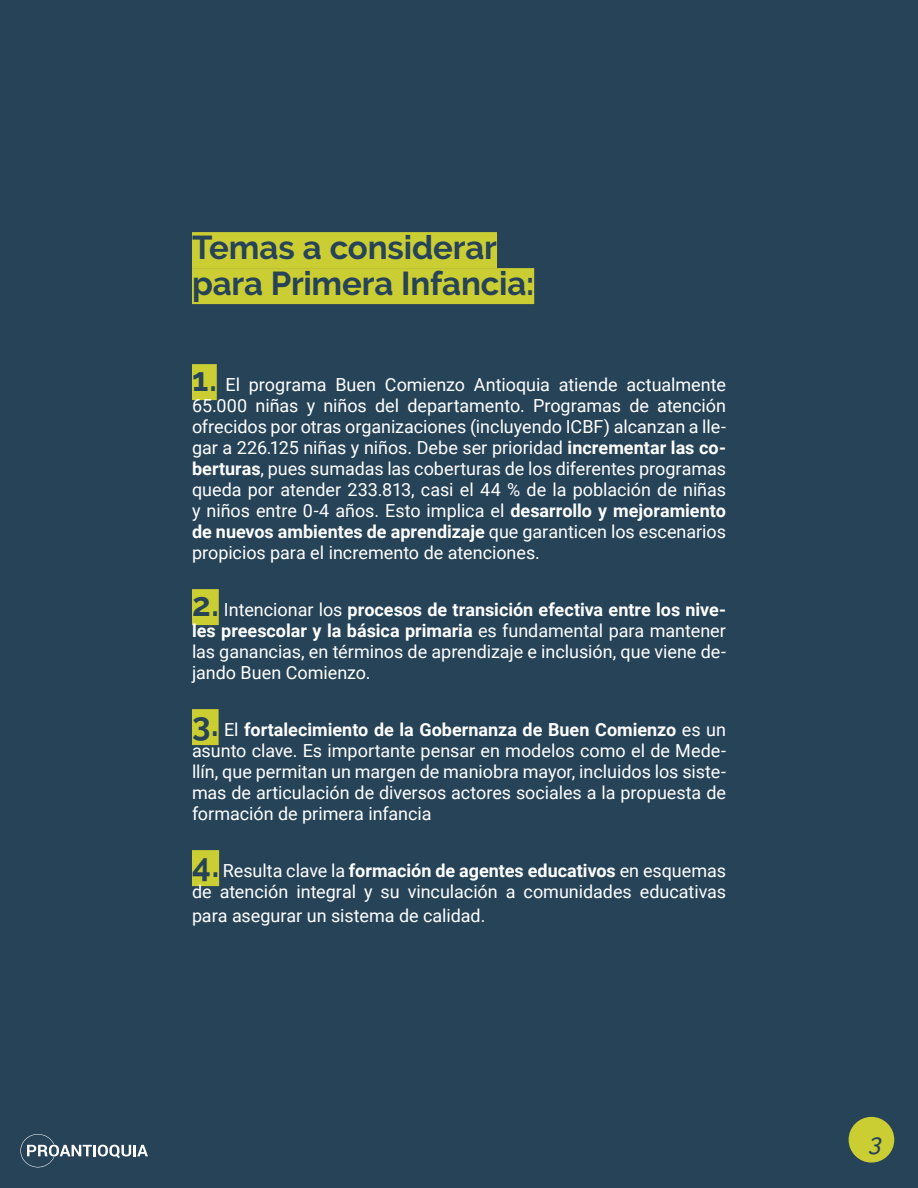
<style>
.page{position:relative;width:918px;height:1188px;background:#264358}
.page>*{position:absolute;margin:0;border:0;box-sizing:border-box;transform-origin:0 0}
.Titulo{font:700 33px "Raleway";letter-spacing:-.005em;color:#264358}
.t1{font:italic 500 24px "Raleway";color:#264358}
.Titulo-2{font:18px/21px "Roboto";color:#fff;text-align:justify}
.s1{font-family:"Raleway";font-weight:700;font-size:33px;color:#264358}
.s2{font-weight:700}
</style>
<div class="page">
<svg style="left:20px;top:1134px;width:128px;height:33px"></svg>
<div style="left:849px;top:1117px;width:45px;height:46px;background:#cbce33;border-radius:50%"></div>
<div style="left:192px;top:232px;width:305px;height:36px;background:#cbce33"></div>
<div style="left:192px;top:268px;width:342px;height:36px;background:#cbce33"></div>
<div style="left:192px;top:364px;width:25px;height:36px;background:#cbce33"></div>
<div style="left:192px;top:589px;width:27px;height:36px;background:#cbce33"></div>
<div style="left:192px;top:709px;width:27px;height:36px;background:#cbce33"></div>
<div style="left:192px;top:850px;width:27px;height:36px;background:#cbce33"></div>
<p class="Titulo" style="left:192px;top:229px;width:307px">Temas a considerar</p>
<p class="Titulo" style="left:192px;top:265px;width:344px">para Primera Infancia:</p>
<p class="Titulo-2" style="left:192px;top:374px;width:536px"><span class="s1">1.</span> El programa Buen Comienzo Antioquia atiende actualmente 65.000 niñas y niños del departamento. Programas de atención ofrecidos por otras organizaciones (incluyendo ICBF) alcanzan a lle&shy;gar a 226.125 niñas y niños. Debe ser prioridad <span class="s2">incrementar las co&shy;berturas</span>, pues sumadas las coberturas de los diferentes programas queda por atender 233.813, casi el 44 % de la población de niñas y niños entre 0-4 años. Esto implica el <span class="s2">desarrollo y mejoramiento de nuevos ambientes de aprendizaje</span> que garanticen los escenarios propicios para el incremento de atenciones.</p>
<p class="Titulo-2" style="left:192px;top:599px;width:536px"><span class="s1">2.</span> Intencionar los <span class="s2">procesos de transición efectiva entre los nive&shy;les preescolar y la básica primaria</span> es fundamental para mantener las ganancias, en términos de aprendizaje e inclusión, que viene de&shy;jando Buen Comienzo.</p>
<p class="Titulo-2" style="left:192px;top:719px;width:536px"><span class="s1">3.</span> El <span class="s2">fortalecimiento de la Gobernanza de Buen Comienzo</span> es un asunto clave. Es importante pensar en modelos como el de Mede&shy;llín, que permitan un margen de maniobra mayor, incluidos los siste&shy;mas de articulación de diversos actores sociales a la propuesta de formación de primera infancia</p>
<p class="Titulo-2" style="left:192px;top:860px;width:536px"><span class="s1">4.</span> Resulta clave la <span class="s2">formación de agentes educativos</span> en esquemas de atención integral y su vinculación a comunidades educativas</p>
<p class="Titulo-2" style="left:192px;top:905px;width:295px">para asegurar un sistema de calidad.</p>
<h2 class="t1" style="left:870px;top:1129px;width:14px">3</h2>
</div>
